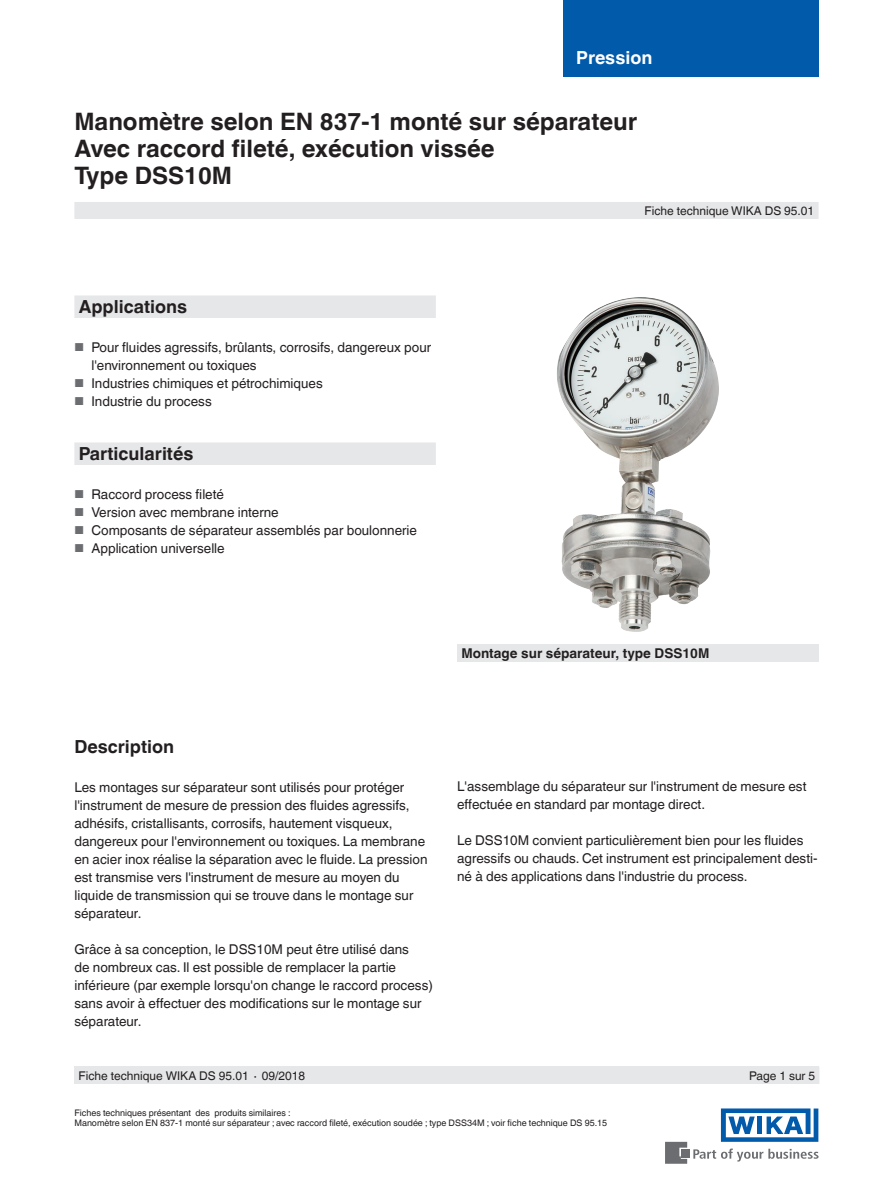
<style>
.page{position:relative;width:893px;height:1188px;background:#fff}
.page>*{position:absolute;margin:0;border:0;box-sizing:border-box;transform-origin:0 0}
.t1{font:700 24px/27px "Helvetica World";color:#231f20}
.t2{font:700 18px "Helvetica World";color:#231f20}
.t3{font:700 18px "Helvetica World";color:#fff}
.t4{font:13.5px/18px "Helvetica World";color:#231f20}
.t5{font:700 13.5px "Helvetica World";color:#231f20}
.t6{font:12px "Helvetica World";color:#231f20}
.t7{font:9px/10.5px "Helvetica World";color:#231f20}
.s1{font-size:11.55px;color:#6c6d70}
</style>
<div class="page">
<svg style="left:693px;top:1149px;width:126px;height:13px"></svg>
<div style="left:682px;top:1150px;width:8px;height:8px;background:#6c6d70"></div>
<svg style="left:665px;top:1142px;width:22px;height:22px"></svg>
<svg style="left:721px;top:1108px;width:97px;height:34px"></svg>
<div style="left:563px;top:0;width:256px;height:76px;background:#015aaa"></div>
<div style="left:74px;top:202px;width:745px;height:17px;background:#e6e7e9"></div>
<div style="left:74px;top:1066px;width:745px;height:18px;background:#e6e7e9"></div>
<div style="left:74px;top:295px;width:362px;height:23px;background:#e6e7e9"></div>
<div style="left:74px;top:442px;width:362px;height:23px;background:#e6e7e9"></div>
<div style="left:457px;top:644px;width:362px;height:18px;background:#e6e7e9"></div>
<img style="left:557px;top:297px;width:162px;height:335px">
<h2 class="t3" style="left:576px;top:47px;width:78px">Pression</h2>
<h1 class="t1" style="left:74px;top:108px;width:564px">Manomètre selon EN 837-1 monté sur séparateur<br>Avec raccord fileté, exécution vissée<br>Type DSS10M</h1>
<p class="t6" style="left:645px;top:204px;width:171px">Fiche technique WIKA DS 95.01</p>
<h2 class="t2" style="left:79px;top:296px;width:110px">Applications</h2>
<p class="t4" style="left:91px;top:338px;width:341px;text-indent:-17px"><span class="s1">■</span> Pour fluides agressifs, brûlants, corrosifs, dangereux pour l'environnement ou toxiques</p>
<p class="t4" style="left:74px;top:374px;width:250px"><span class="s1">■</span> Industries chimiques et pétrochimiques</p>
<p class="t4" style="left:74px;top:392px;width:139px"><span class="s1">■</span> Industrie du process</p>
<h2 class="t2" style="left:79px;top:443px;width:116px">Particularités</h2>
<p class="t4" style="left:74px;top:485px;width:151px"><span class="s1">■</span> Raccord process fileté</p>
<p class="t4" style="left:74px;top:503px;width:206px"><span class="s1">■</span> Version avec membrane interne</p>
<p class="t4" style="left:74px;top:521px;width:344px"><span class="s1">■</span> Composants de séparateur assemblés par boulonnerie</p>
<p class="t4" style="left:74px;top:539px;width:152px"><span class="s1">■</span> Application universelle</p>
<p class="t5" style="left:461px;top:645px;width:250px">Montage sur séparateur, type DSS10M</p>
<h2 class="t2" style="left:74px;top:736px;width:101px">Description</h2>
<p class="t4" style="left:74px;top:778px;width:355px">Les montages sur séparateur sont utilisés pour protéger l'instrument de mesure de pression des fluides agressifs, adhésifs, cristallisants, corrosifs, hautement visqueux, dangereux pour l'environnement ou toxiques. La membrane en acier inox réalise la séparation avec le fluide. La pression est transmise vers l'instrument de mesure au moyen du liquide de transmission qui se trouve dans le montage sur séparateur.</p>
<p class="t4" style="left:74px;top:940px;width:360px">Grâce à sa conception, le DSS10M peut être utilisé dans<br>de nombreux cas. Il est possible de remplacer la partie inférieure (par exemple lorsqu'on change le raccord process) sans avoir à effectuer des modifications sur le montage sur séparateur.</p>
<p class="t4" style="left:457px;top:778px;width:351px">L'assemblage du séparateur sur l'instrument de mesure est effectuée en standard par montage direct.</p>
<p class="t4" style="left:457px;top:832px;width:362px">Le DSS10M convient particulièrement bien pour les fluides agressifs ou chauds. Cet instrument est principalement desti&shy;né à des applications dans l'industrie du process.</p>
<p class="t6" style="left:79px;top:1068px;width:228px">Fiche technique WIKA DS 95.01 ∙ 09/2018</p>
<p class="t6" style="left:749px;top:1068px;width:67px">Page 1 sur 5</p>
<p class="t7" style="left:74px;top:1107px;width:534px">Fiches techniques présentant des produits similaires :<br>Manomètre selon EN 837-1 monté sur séparateur ; avec raccord fileté, exécution soudée ; type DSS34M ; voir fiche technique DS 95.15</p>
</div>
